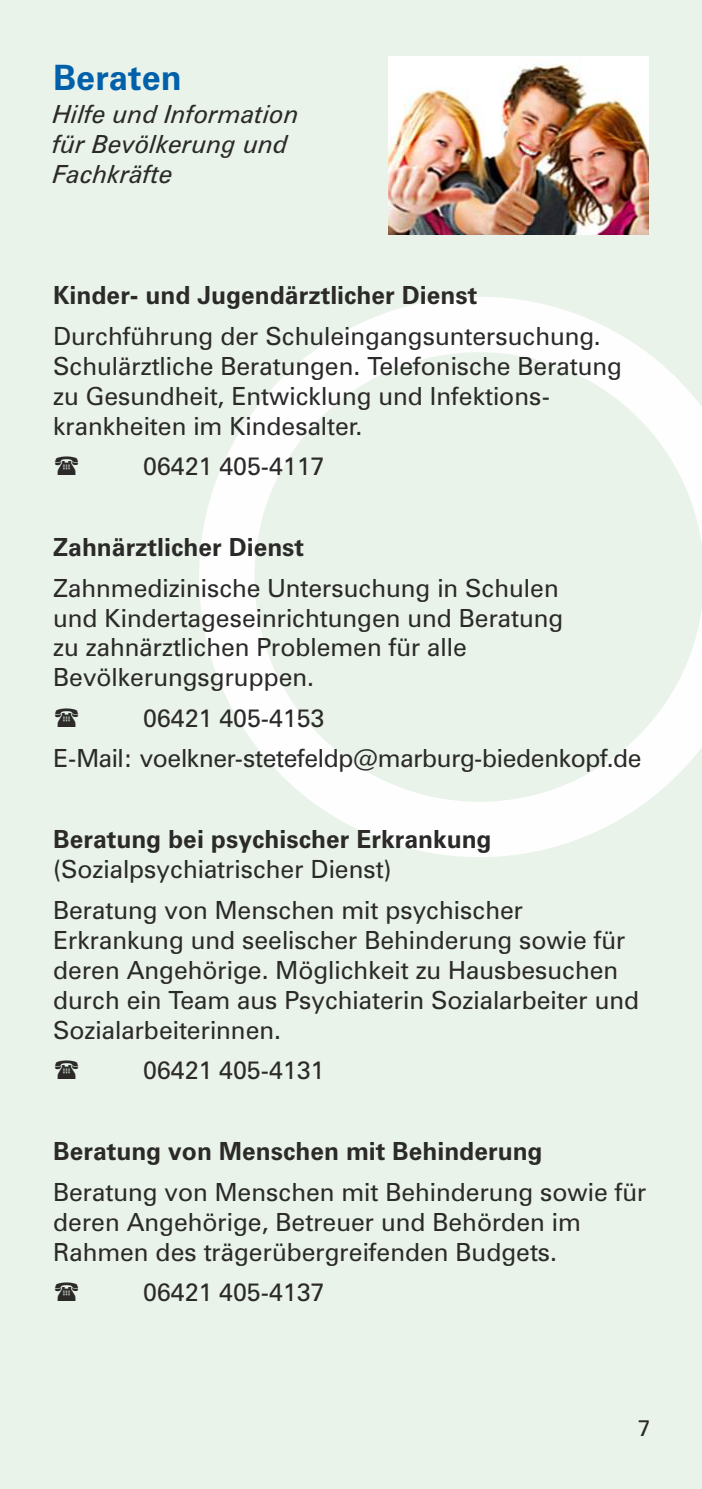
<style>
.page{position:relative;width:702px;height:1489px;background:#fff}
.page>*{position:absolute;margin:0;border:0;box-sizing:border-box;transform-origin:0 0}
.t1{font:700 35px "Zurich BT";color:#0060aa}
.t2{font:25px/30px "Zurich BT";color:#2b2a29}
.t3{font:700 25px "Zurich BT";color:#2b2a29}
.t4{font:italic 25px/30px "Zurich BT";color:#2b2a29}
.t5{font:22.5px "Zurich BT";color:#2b2a29}
</style>
<div class="page">
<div style="left:0;top:0;width:702px;height:1488px;background:#e9f3ea"></div>
<svg style="left:199px;top:297px;width:503px;height:560px;fill:#e9f3ea"></svg>
<img style="left:388px;top:57px;width:261px;height:177px">
<svg style="left:55px;top:456px;width:23px;height:19px"></svg>
<svg style="left:55px;top:708px;width:23px;height:19px"></svg>
<svg style="left:55px;top:1060px;width:23px;height:19px"></svg>
<svg style="left:55px;top:1282px;width:23px;height:18px"></svg>
<h1 class="t1" style="left:53px;top:64px;width:130px">Beraten</h1>
<p class="t4" style="left:53px;top:101px;width:247px">Hilfe und Information für Bevölkerung und<br>Fachkräfte</p>
<p class="t3" style="left:53px;top:285px;width:425px">Kinder- und Jugendärztlicher Dienst</p>
<p class="t2" style="left:53px;top:323px;width:570px">Durchführung der Schuleingangsuntersuchung.<br>Schulärztliche Beratungen. Telefonische Beratung zu Gesundheit, Entwicklung und Infektions&shy;krankheiten im Kindesalter.</p>
<p class="t2" style="left:143px;top:453px;width:183px">06421 405-4117</p>
<p class="t3" style="left:53px;top:537px;width:252px">Zahnärztlicher Dienst</p>
<p class="t2" style="left:53px;top:575px;width:511px">Zahnmedizinische Untersuchung in Schulen und Kindertageseinrichtungen und Beratung zu zahnärztlichen Problemen für alle Bevölkerungsgruppen.</p>
<p class="t2" style="left:53px;top:700px;width:590px;line-height:40.5px;text-indent:90px">06421 405-4153<br>E-Mail: voelkner-stetefeldp@marburg-biedenkopf.de</p>
<p class="t3" style="left:53px;top:829px;width:440px">Beratung bei psychischer Erkrankung</p>
<p class="t2" style="left:53px;top:851px;width:471px;line-height:40.5px">(Sozialpsychiatrischer Dienst)<br>Beratung von Menschen mit psychischer</p>
<p class="t2" style="left:53px;top:927px;width:587px">Erkrankung und seelischer Behinderung sowie für deren Angehörige. Möglichkeit zu Hausbesuchen durch ein Team aus Psychiaterin Sozialarbeiter und Sozialarbeiterinnen.</p>
<p class="t2" style="left:143px;top:1057px;width:183px">06421 405-4131</p>
<p class="t3" style="left:53px;top:1141px;width:491px">Beratung von Menschen mit Behinderung</p>
<p class="t2" style="left:53px;top:1179px;width:594px">Beratung von Menschen mit Behinderung sowie für deren Angehörige, Betreuer und Behörden im<br>Rahmen des trägerübergreifenden Budgets.</p>
<p class="t2" style="left:143px;top:1279px;width:183px">06421 405-4137</p>
<p class="t5" style="left:637px;top:1418px;width:14px">7</p>
</div>
